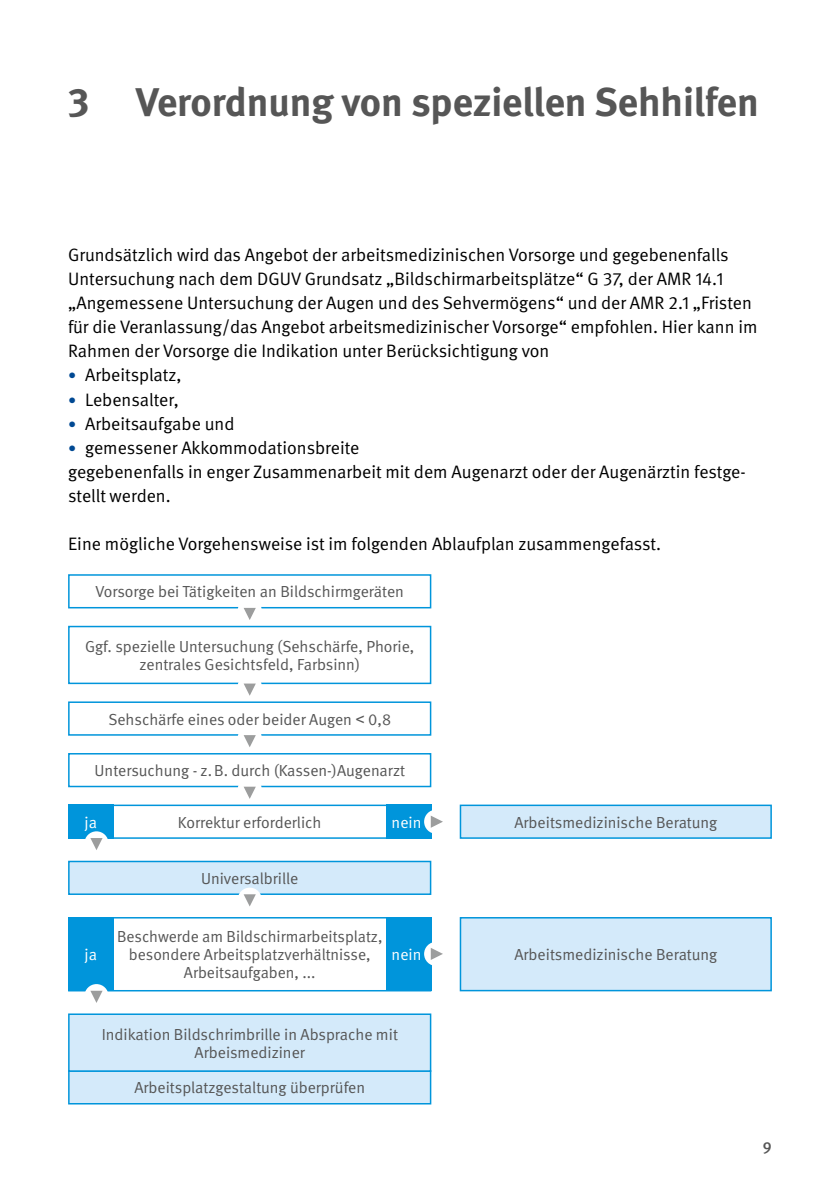
<style>
.page{position:relative;width:840px;height:1191px;background:#fff}
.page>*{position:absolute;margin:0;border:0;box-sizing:border-box;transform-origin:0 0}
.t1{font:700 40px "DGUV Meta";color:#565656}
.FT{font:18px/24px "DGUV Meta";color:#000}
.t2{font:16px/18px "DGUV Meta";color:#565656;text-align:center}
.t3{font:16px "DGUV Meta";color:#fff}
.t4{font:500 16px "DGUV Meta";color:#565656}
.s1{font-size:16px;color:#004993}
.s2{font-family:"Arial"}
</style>
<div class="page">
<div style="left:68px;top:626px;width:363px;height:58px;border:2px solid #0095db"></div>
<div style="left:237px;top:674px;width:24px;height:24px;background:#fff;border-radius:50%"></div>
<svg style="left:243px;top:683px;width:13px;height:12px"></svg>
<div style="left:68px;top:574px;width:363px;height:34px;border:2px solid #0095db"></div>
<div style="left:237px;top:599px;width:24px;height:24px;background:#fff;border-radius:50%"></div>
<svg style="left:243px;top:608px;width:13px;height:12px"></svg>
<div style="left:460px;top:805px;width:310px;height:33px;background:#d4eafa"></div>
<div style="left:459px;top:804px;width:312px;height:35px;border:2px solid #0095db"></div>
<div style="left:460px;top:917px;width:310px;height:73px;background:#d4eafa"></div>
<div style="left:459px;top:917px;width:312px;height:74px;border:2px solid #0095db"></div>
<div style="left:68px;top:753px;width:363px;height:34px;border:2px solid #0095db"></div>
<div style="left:237px;top:777px;width:24px;height:24px;background:#fff;border-radius:50%"></div>
<svg style="left:244px;top:786px;width:12px;height:13px"></svg>
<div style="left:69px;top:1071px;width:361px;height:32px;background:#d4eafa"></div>
<div style="left:68px;top:1070px;width:363px;height:34px;border:2px solid #0095db"></div>
<div style="left:69px;top:1014px;width:361px;height:57px;background:#d4eafa"></div>
<div style="left:68px;top:1013px;width:363px;height:58px;border:2px solid #0095db"></div>
<div style="left:68px;top:701px;width:363px;height:34px;border:2px solid #0095db"></div>
<div style="left:237px;top:726px;width:24px;height:24px;background:#fff;border-radius:50%"></div>
<svg style="left:243px;top:735px;width:13px;height:12px"></svg>
<div style="left:69px;top:861px;width:361px;height:33px;background:#d4eafa"></div>
<div style="left:68px;top:860px;width:363px;height:35px;border:2px solid #0095db"></div>
<div style="left:237px;top:887px;width:24px;height:24px;background:#fff;border-radius:50%"></div>
<svg style="left:243px;top:894px;width:13px;height:12px"></svg>
<div style="left:68px;top:804px;width:363px;height:35px;border:2px solid #0095db"></div>
<div style="left:68px;top:804px;width:45px;height:35px;background:#0095db"></div>
<div style="left:386px;top:804px;width:45px;height:35px;background:#0095db"></div>
<div style="left:84px;top:831px;width:24px;height:24px;background:#fff;border-radius:50%"></div>
<svg style="left:90px;top:838px;width:12px;height:12px"></svg>
<div style="left:424px;top:809px;width:24px;height:24px;background:#fff;border-radius:50%"></div>
<svg style="left:430px;top:816px;width:12px;height:11px"></svg>
<div style="left:68px;top:917px;width:363px;height:74px;border:2px solid #0095db"></div>
<div style="left:68px;top:917px;width:45px;height:73px;background:#0095db"></div>
<div style="left:386px;top:917px;width:45px;height:73px;background:#0095db"></div>
<div style="left:84px;top:984px;width:24px;height:24px;background:#fff;border-radius:50%"></div>
<svg style="left:90px;top:990px;width:12px;height:13px"></svg>
<div style="left:424px;top:941px;width:24px;height:25px;background:#fff;border-radius:50%"></div>
<svg style="left:430px;top:948px;width:12px;height:12px"></svg>
<h1 class="t1" style="left:68px;top:79px;width:691px">3 Verordnung von speziellen Sehhilfen</h1>
<p class="FT" style="left:68px;top:243px;width:690px">Grundsätzlich wird das Angebot der arbeitsmedizinischen Vorsorge und gegebenenfalls Untersuchung nach dem DGUV Grundsatz „Bildschirmarbeitsplätze“ G 37, der AMR 14.1 „Angemessene Untersuchung der Augen und des Sehvermögens“ und der AMR 2.1 „Fristen für die Veranlassung/das Angebot arbeitsmedizinischer Vorsorge“ empfohlen. Hier kann im Rahmen der Vorsorge die Indikation unter Berücksichtigung von</p>
<p class="FT" style="left:68px;top:363px;width:115px"><span class="s1">•</span> Arbeitsplatz,</p>
<p class="FT" style="left:68px;top:388px;width:112px"><span class="s1">•</span> Lebensalter,</p>
<p class="FT" style="left:68px;top:412px;width:168px"><span class="s1">•</span> Arbeitsaufgabe und</p>
<p class="FT" style="left:68px;top:436px;width:292px"><span class="s1">•</span> gemessener Akkommodationsbreite</p>
<p class="FT" style="left:68px;top:460px;width:678px">gegebenenfalls in enger Zusammenarbeit mit dem Augenarzt oder der Augenärztin festge&shy;stellt werden.</p>
<p class="FT" style="left:68px;top:532px;width:594px">Eine mögliche Vorgehensweise ist im folgenden Ablaufplan zusammengefasst.</p>
<p class="t2" style="left:95px;top:583px;width:310px">Vorsorge bei Tätigkeiten an Bildschirmgeräten</p>
<p class="t2" style="left:85px;top:638px;width:331px">Ggf. spezielle Untersuchung (Sehschärfe, Phorie, zentrales Gesichtsfeld, Farbsinn)</p>
<p class="t2" style="left:108px;top:710px;width:284px">Sehschärfe eines oder beider Augen <span class="s2">&lt;</span> 0,8</p>
<p class="t2" style="left:94px;top:762px;width:312px">Untersuchung - z.B. durch (Kassen-)Augenarzt</p>
<p class="t3" style="left:85px;top:813px;width:14px">ja</p>
<p class="t2" style="left:178px;top:813px;width:145px">Korrektur erforderlich</p>
<p class="t3" style="left:391px;top:813px;width:31px">nein</p>
<p class="t2" style="left:201px;top:869px;width:99px">Universalbrille</p>
<p class="t2" style="left:117px;top:928px;width:267px">Beschwerde am Bildschirmarbeitsplatz, besondere Arbeitsplatzverhältnisse,<br>Arbeitsaufgaben, ...</p>
<p class="t3" style="left:85px;top:945px;width:14px">ja</p>
<p class="t3" style="left:391px;top:945px;width:31px">nein</p>
<p class="t2" style="left:102px;top:1025px;width:297px">Indikation Bildschrimbrille in Absprache mit<br>Arbeismediziner</p>
<p class="t2" style="left:134px;top:1079px;width:232px">Arbeitsplatzgestaltung überprüfen</p>
<p class="t2" style="left:514px;top:813px;width:204px">Arbeitsmedizinische Beratung</p>
<p class="t2" style="left:514px;top:946px;width:204px">Arbeitsmedizinische Beratung</p>
<p class="t4" style="left:762px;top:1137px;width:10px">9</p>
</div>
